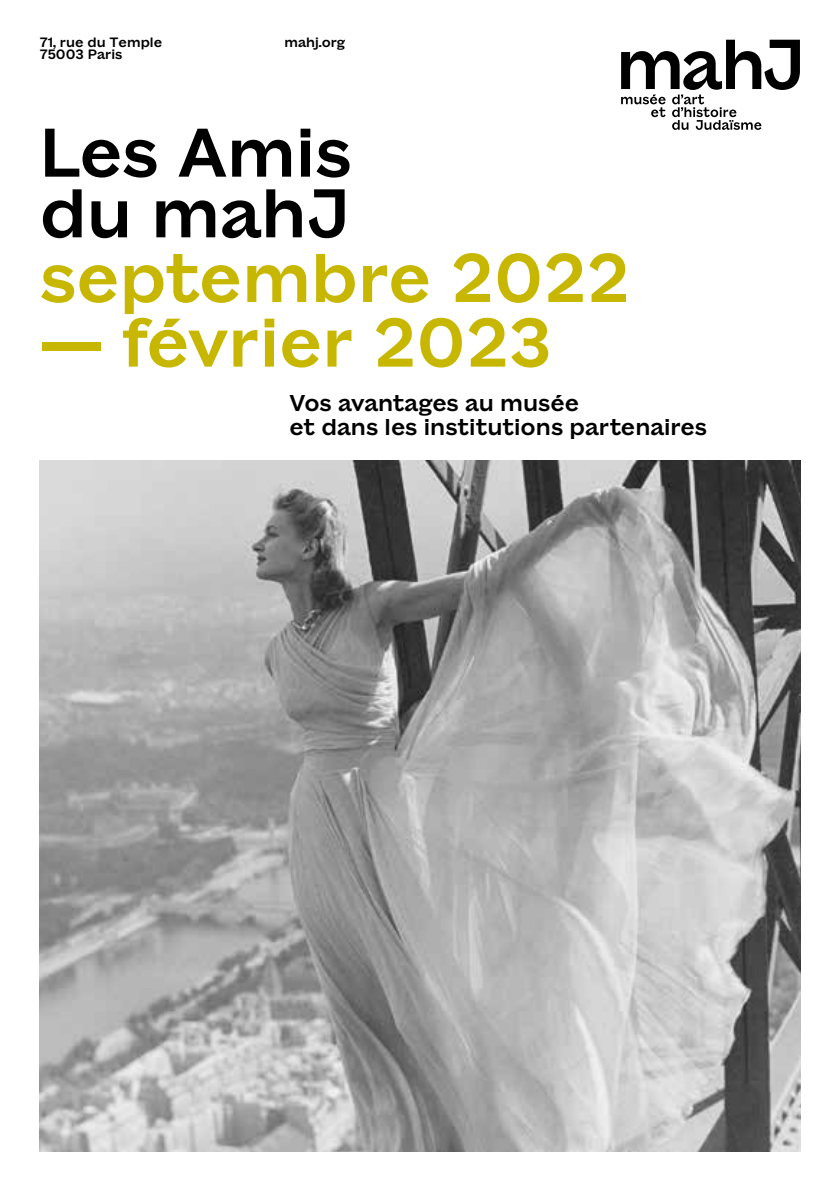
<style>
.page{position:relative;width:840px;height:1191px;background:#fff}
.page>*{position:absolute;margin:0;border:0;box-sizing:border-box;transform-origin:0 0}
.t1{font:500 70.6px "Mahj";color:#c8b700}
.t2{font:500 70.6px/60.6px "Mahj";color:#000}
.t3{font:500 23.6px/24px "Mahj";color:#000}
.t4{font:500 14px/12.4px "Mahj";color:#000}
</style>
<div class="page">
<img style="left:40px;top:460px;width:759px;height:691px">
<svg style="left:621px;top:40px;width:178px;height:90px"></svg>
<p class="t4" style="left:40px;top:34px;width:124px">71, rue du Temple<br>75003 Paris</p>
<p class="t4" style="left:284px;top:34px;width:62px">mahj.org</p>
<h1 class="t2" style="left:40px;top:115px;width:313px">Les Amis du mahJ</h1>
<h1 class="t1" style="left:40px;top:214px;width:591px">septembre 2022</h1>
<h1 class="t1" style="left:40px;top:279px;width:513px">— février 2023</h1>
<p class="t3" style="left:289px;top:388px;width:419px">Vos avantages au musée<br>et dans les institutions partenaires</p>
</div>
